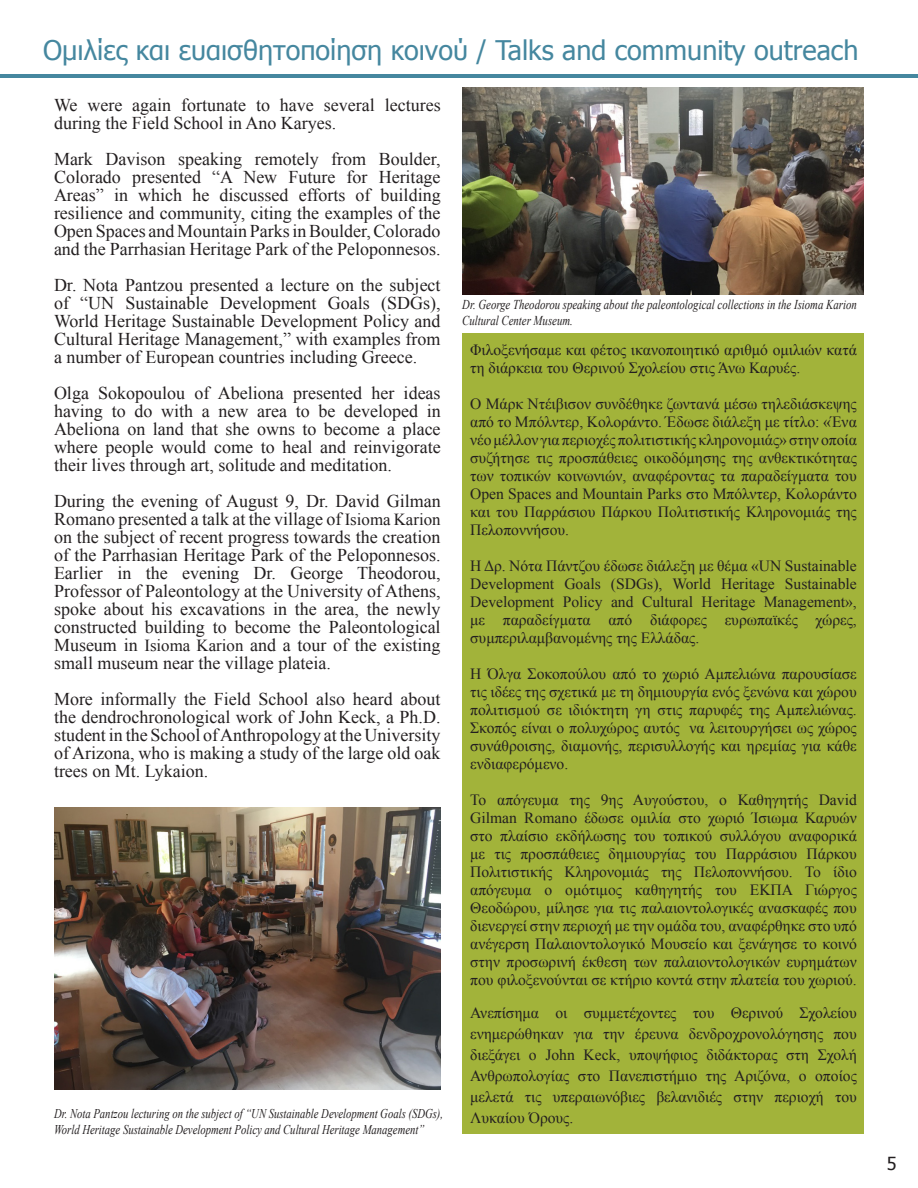
<style>
.page{position:relative;width:918px;height:1188px;background:#fff}
.page>*{position:absolute;margin:0;border:0;box-sizing:border-box;transform-origin:0 0}
._0_Eng_4{font:27px "Tahoma";color:#45879f}
._0_Eng_4-2{font:18px/18px "Times New Roman";color:#231f20;text-align:justify}
.t1{font:18px "Tahoma";color:#231f20}
._0_Eng_4-3{font:15.6px/18px "Times New Roman";color:#231f20;text-align:justify}
._0_Eng_4-4{font:italic 13.5px/16.2px "Times New Roman";color:#231f20;scale:.8 1}
._0_Eng_4-5{font:italic 13.35px/16px "Times New Roman";color:#231f20;scale:.8 1}
.s1{font-size:16.8px}
</style>
<div class="page">
<div style="left:462px;top:334px;width:402px;height:800px;background:#a2b33a"></div>
<hr style="left:0;top:74px;width:918px;height:3px;background:#45879f">
<img style="left:462px;top:87px;width:402px;height:208px">
<img style="left:54px;top:807px;width:387px;height:283px">
<p class="_0_Eng_4" style="left:43px;top:33px;width:817px">Ομιλίες και ευαισθητοποίηση κοινού / Talks and community outreach</p>
<p class="_0_Eng_4-2" style="left:54px;top:95px;width:388px">We were again fortunate to have several lectures during the Field School in Ano Karyes.</p>
<p class="_0_Eng_4-2" style="left:54px;top:149px;width:388px">Mark Davison speaking remotely from Boulder, Colorado presented “A New Future for Heritage Areas” in which he discussed efforts of building resilience and community, citing the examples of the Open Spaces and Mountain Parks in Boulder, Colorado and the Parrhasian Heritage Park of the Peloponnesos.</p>
<p class="_0_Eng_4-2" style="left:54px;top:275px;width:388px">Dr. Nota Pantzou presented a lecture on the subject of “UN Sustainable Development Goals (SDGs), World Heritage Sustainable Development Policy and Cultural Heritage Management,” with examples from a number of European countries including Greece.</p>
<p class="_0_Eng_4-2" style="left:54px;top:383px;width:388px">Olga Sokopoulou of Abeliona presented her ideas having to do with a new area to be developed in Abeliona on land that she owns to become a place where people would come to heal and reinvigorate their lives through art, solitude and meditation.</p>
<p class="_0_Eng_4-2" style="left:54px;top:491px;width:388px">During the evening of August 9, Dr. David Gilman Romano presented a talk at the village of <span class="s1">Isioma Karion </span>on the subject of recent progress towards the creation of the Parrhasian Heritage Park of the Peloponnesos.<br>Earlier in the evening Dr. George Theodorou, Professor of Paleontology at the University of Athens, spoke about his excavations in the area, the newly constructed building to become the Paleontological Museum in <span class="s1">Isioma Karion</span> and a tour of the existing small museum near the village plateia.</p>
<p class="_0_Eng_4-2" style="left:54px;top:689px;width:388px">More informally the Field School also heard about the dendrochronological work of John Keck, a Ph.D. student in the School of Anthropology at the University of Arizona, who is making a study of the large old oak trees on Mt. Lykaion.</p>
<p class="_0_Eng_4-4" style="left:462px;top:296px;width:495px">Dr. George Theodorou speaking about the paleontological collections in the Isioma Karion<br>Cultural Center Museum.</p>
<p class="_0_Eng_4-3" style="left:470px;top:341px;width:388px">Φιλοξενήσαμε και φέτος ικανοποιητικό αριθμό ομιλιών κατά τη διάρκεια του Θερινού Σχολείου στις Άνω Καρυές.</p>
<p class="_0_Eng_4-3" style="left:470px;top:395px;width:388px">Ο Μάρκ Ντέιβισον συνδέθηκε ζωντανά μέσω τηλεδιάσκεψης από το Μπόλντερ, Κολοράντο. Έδωσε διάλεξη με τίτλο: «Ένα νέο μέλλον για περιοχές πολιτιστικής κληρονομιάς» στην οποία συζήτησε τις προσπάθειες οικοδόμησης της ανθεκτικότητας των τοπικών κοινωνιών, αναφέροντας τα παραδείγματα του Open Spaces and Mountain Parks στο Μπόλντερ, Κολοράντο και του Παρράσιου Πάρκου Πολιτιστικής Κληρονομιάς της Πελοποννήσου.</p>
<p class="_0_Eng_4-3" style="left:470px;top:557px;width:388px">Η Δρ. Νότα Πάντζου έδωσε διάλεξη με θέμα «UN Sustainable Development Goals (SDGs), World Heritage Sustainable Development Policy and Cultural Heritage Management», με παραδείγματα από διάφορες ευρωπαϊκές χώρες, συμπεριλαμβανομένης της Ελλάδας.</p>
<p class="_0_Eng_4-3" style="left:470px;top:665px;width:388px">Η Όλγα Σοκοπούλου από το χωριό Αμπελιώνα παρουσίασε τις ιδέες της σχετικά με τη δημιουργία ενός ξενώνα και χώρου πολιτισμού σε ιδιόκτητη γη στις παρυφές της Αμπελιώνας.<br>Σκοπός είναι ο πολυχώρος αυτός να λειτουργήσει ως χώρος συνάθροισης, διαμονής, περισυλλογής και ηρεμίας για κάθε ενδιαφερόμενο.</p>
<p class="_0_Eng_4-3" style="left:470px;top:791px;width:388px">Το απόγευμα της 9ης Αυγούστου, ο Καθηγητής David Gilman Romano έδωσε ομιλία στο χωριό Ίσιωμα Καρυών στο πλαίσιο εκδήλωσης του τοπικού συλλόγου αναφορικά με τις προσπάθειες δημιουργίας του Παρράσιου Πάρκου Πολιτιστικής Κληρονομιάς της Πελοποννήσου. Το ίδιο απόγευμα ο ομότιμος καθηγητής του ΕΚΠΑ Γιώργος Θεοδώρου, μίλησε για τις παλαιοντολογικές ανασκαφές που διενεργεί στην περιοχή με την ομάδα του, αναφέρθηκε στο υπό ανέγερση Παλαιοντολογικό Μουσείο και ξενάγησε το κοινό στην προσωρινή έκθεση των παλαιοντολογικών ευρημάτων που φιλοξενούνται σε κτήριο κοντά στην πλατεία του χωριού.</p>
<p class="_0_Eng_4-3" style="left:470px;top:1002px;width:388px;line-height:21px">Ανεπίσημα οι συμμετέχοντες του Θερινού Σχολείου ενημερώθηκαν για την έρευνα δενδροχρονολόγησης που διεξάγει ο John Keck, υποψήφιος διδάκτορας στη Σχολή Ανθρωπολογίας στο Πανεπιστήμιο της Αριζόνα, ο οποίος μελετά τις υπεραιωνόβιες βελανιδιές στην περιοχή του Λυκαίου Όρους.</p>
<p class="_0_Eng_4-5" style="left:54px;top:1105px;width:488px">Dr. Nota Pantzou lecturing on the subject of “UN Sustainable Development Goals (SDGs),<br>World Heritage Sustainable Development Policy and Cultural Heritage Management”</p>
<p class="t1" style="left:887px;top:1151px;width:11px">5</p>
</div>
